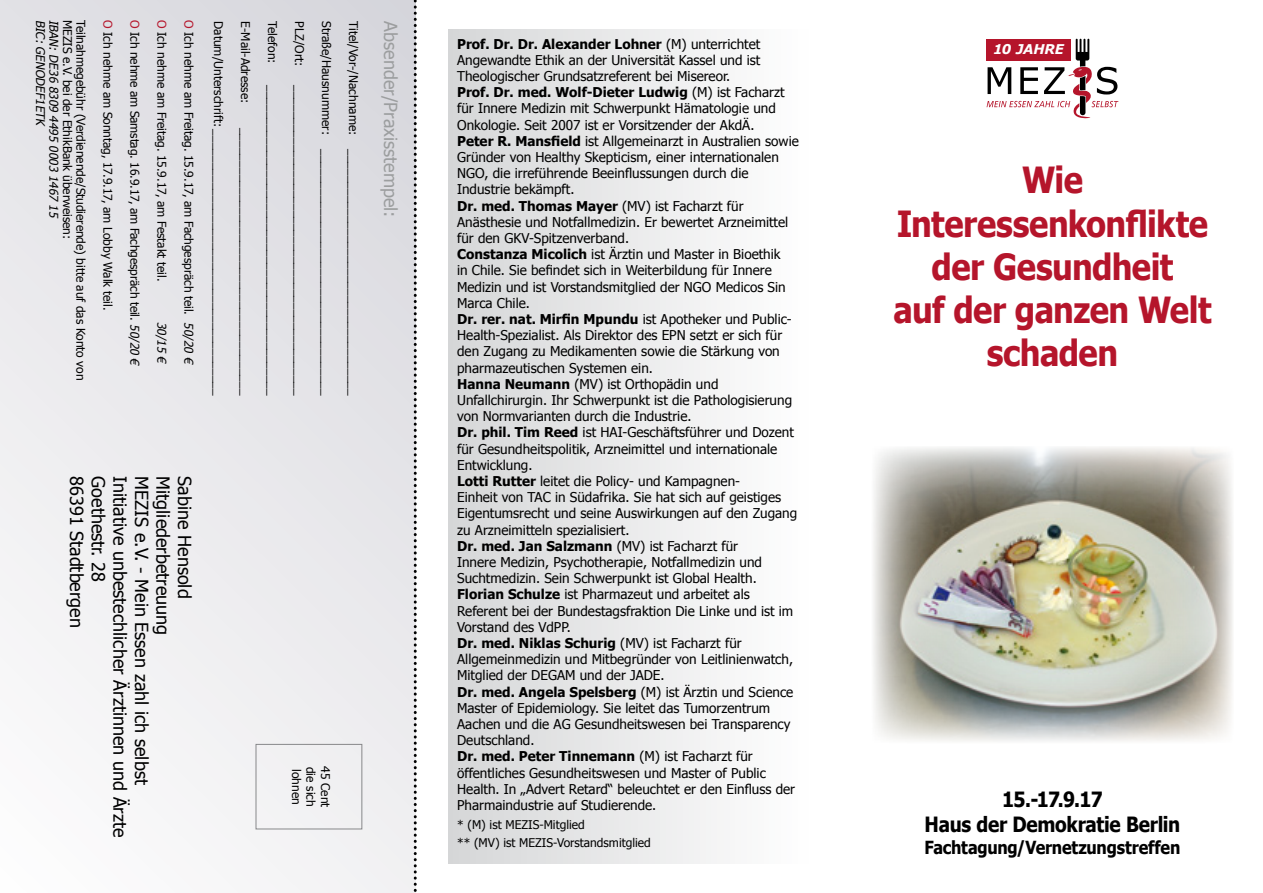
<style>
.page{position:relative;width:1263px;height:893px;background:#fff}
.page>*{position:absolute;margin:0;border:0;box-sizing:border-box;transform-origin:0 0}
.t1{font:700 36px/43.2px "Tahoma";letter-spacing:-.02em;color:#b5152b;text-align:center;scale:.9 1}
.t2{font:700 21px/25.2px "Tahoma";letter-spacing:-.015em;color:#000;text-align:center;scale:.9 1}
.t3{font:18px "Tahoma";color:#000}
.t4{font:700 18px "Tahoma";letter-spacing:-.015em;color:#000;scale:.9 1}
.t5{font:18px "Tahoma";color:#9c9e9f}
.t6{font:13.5px/16.2px "Tahoma";color:#000}
.t7{font:italic 700 13.5px "Verdana";letter-spacing:-.015em;color:#fff}
.t8{font:12px/18.6px "Tahoma";letter-spacing:-.005em;color:#000}
.t9{font:italic 12px "Tahoma";color:#000}
.s1{color:#b5152b}
.s2{font-style:italic}
.s3{font-weight:700}
</style>
<div class="page">
<div style="left:449px;top:30px;width:361px;height:833px;background:linear-gradient(to right,#d6d7d8,#fff)"></div>
<svg style="left:986px;top:39px;width:132px;height:80px"></svg>
<div style="left:986px;top:39px;width:85px;height:22px;background:#b5152b"></div>
<img style="left:873px;top:447px;width:360px;height:294px">
<div style="left:0;top:0;width:415px;height:893px;background:linear-gradient(to bottom,#dbdbe0,#f8f7f8)"></div>
<div style="left:256px;top:744px;width:106px;height:85px;border:1px solid #87888a"></div>
<svg style="left:414px;top:0;width:3px;height:893px"></svg>
<p class="t9" style="left:49px;top:20px;width:110px;rotate:90deg">BIC: GENODEF1ETK</p>
<p class="t9" style="left:62px;top:20px;width:202px;rotate:90deg">IBAN: DE36 8309 4495 0003 1467 15</p>
<p class="t8" style="left:77px;top:20px;width:221px;rotate:90deg">MEZIS e.V. bei der EthikBank überweisen:</p>
<p class="t8" style="left:91px;top:20px;width:362px;rotate:90deg">Teilnahmegebühr (Verdienende/Studierende) bitte auf das Konto von</p>
<p class="t8" style="left:118px;top:20px;width:292px;rotate:90deg"><span class="s1">O</span> Ich nehme am Sonntag, 17.9.17, am Lobby Walk teil.</p>
<p class="t8" style="left:145px;top:20px;width:349px;rotate:90deg"><span class="s1">O</span> Ich nehme am Samstag. 16.9.17, am Fachgespräch teil. <span class="s2">50/20 €</span></p>
<p class="t8" style="left:172px;top:20px;width:263px;rotate:90deg"><span class="s1">O</span> Ich nehme am Freitag. 15.9.17, am Festakt teil.</p>
<p class="t9" style="left:170px;top:322px;width:45px;rotate:90deg">30/15 €</p>
<p class="t8" style="left:199px;top:20px;width:347px;rotate:90deg"><span class="s1">O</span> Ich nehme am Freitag. 15.9.17, am Fachgespräch teil. <span class="s2">50/20 €</span></p>
<p class="t8" style="left:228px;top:21px;width:376px;rotate:90deg">Datum/Unterschrift: ________________________________________</p>
<p class="t8" style="left:255px;top:21px;width:83px;rotate:90deg">E-Mail-Adresse:</p>
<p class="t8" style="left:255px;top:128px;width:269px;rotate:90deg">________________________________________</p>
<p class="t8" style="left:282px;top:21px;width:44px;rotate:90deg">Telefon:</p>
<p class="t8" style="left:282px;top:85px;width:312px;rotate:90deg">_______________________________________________</p>
<p class="t8" style="left:309px;top:21px;width:46px;rotate:90deg">PLZ/Ort:</p>
<p class="t8" style="left:309px;top:85px;width:312px;rotate:90deg">_______________________________________________</p>
<p class="t8" style="left:336px;top:21px;width:376px;rotate:90deg">Straße/Hausnummer: _____________________________________</p>
<p class="t8" style="left:363px;top:21px;width:115px;rotate:90deg">Titel/Vor-/Nachname:</p>
<h3 class="t5" style="left:403px;top:21px;width:198px;rotate:90deg">Absender/Praxisstempel:</h3>
<p class="t8" style="left:363px;top:149px;width:248px;rotate:90deg">_____________________________________</p>
<h3 class="t3" style="left:89px;top:476px;width:153px;rotate:90deg">86391 Stadtbergen</h3>
<h3 class="t3" style="left:110px;top:476px;width:107px;rotate:90deg">Goethestr. 28</h3>
<h3 class="t3" style="left:132px;top:476px;width:363px;rotate:90deg">Initiative unbestechlicher Ärztinnen und Ärzte</h3>
<h3 class="t3" style="left:154px;top:476px;width:310px;rotate:90deg">MEZIS e.V. - Mein Essen zahl ich selbst</h3>
<h3 class="t3" style="left:175px;top:476px;width:161px;rotate:90deg">Mitgliederbetreuung</h3>
<h3 class="t3" style="left:197px;top:476px;width:124px;rotate:90deg">Sabine Hensold</h3>
<p class="t8" style="left:321px;top:767px;width:41px;rotate:90deg">die sich</p>
<p class="t8" style="left:335px;top:766px;width:43px;rotate:90deg">45 Cent</p>
<p class="t8" style="left:306px;top:769px;width:37px;rotate:90deg">lohnen</p>
<p class="t6" style="left:457px;top:35px;width:343px"><span class="s3">Prof. Dr. Dr. Alexander Lohner</span> (M) unterrichtet Angewandte Ethik an der Universität Kassel und ist Theologischer Grundsatzreferent bei Misereor.<br><span class="s3">Prof. Dr. med. Wolf-Dieter Ludwig</span> (M) ist Facharzt für Innere Medizin mit Schwerpunkt Hämatologie und Onkologie. Seit 2007 ist er Vorsitzender der AkdÄ.<br><span class="s3">Peter R. Mansfield</span> ist Allgemeinarzt in Australien sowie Gründer von Healthy Skepticism, einer internationalen NGO, die irreführende Beeinflussungen durch die Industrie bekämpft.<br><span class="s3">Dr. med. Thomas Mayer</span> (MV) ist Facharzt für Anästhesie und Notfallmedizin. Er bewertet Arzneimittel für den GKV-Spitzenverband.<br><span class="s3">Constanza Micolich</span> ist Ärztin und Master in Bioethik<br>in Chile. Sie befindet sich in Weiterbildung für Innere Medizin und ist Vorstandsmitglied der NGO Medicos Sin Marca Chile.<br><span class="s3">Dr. rer. nat. Mirfin Mpundu</span> ist Apotheker und Public-Health-Spezialist. Als Direktor des EPN setzt er sich für den Zugang zu Medikamenten sowie die Stärkung von pharmazeutischen Systemen ein.<br><span class="s3">Hanna Neumann</span> (MV) ist Orthopädin und Unfallchirurgin. Ihr Schwerpunkt ist die Pathologisierung von Normvarianten durch die Industrie.<br><span class="s3">Dr. phil. Tim Reed</span> ist HAI-Geschäftsführer und Dozent für Gesundheitspolitik, Arzneimittel und internationale Entwicklung.<br><span class="s3">Lotti Rutter</span> leitet die Policy- und Kampagnen-<br>Einheit von TAC in Südafrika. Sie hat sich auf geistiges Eigentumsrecht und seine Auswirkungen auf den Zugang zu Arzneimitteln spezialisiert.<br><span class="s3">Dr. med. Jan Salzmann</span> (MV) ist Facharzt für<br>Innere Medizin, Psychotherapie, Notfallmedizin und Suchtmedizin. Sein Schwerpunkt ist Global Health.<br><span class="s3">Florian Schulze</span> ist Pharmazeut und arbeitet als Referent bei der Bundestagsfraktion Die Linke und ist im Vorstand des VdPP.<br><span class="s3">Dr. med. Niklas Schurig</span> (MV) ist Facharzt für Allgemeinmedizin und Mitbegründer von Leitlinienwatch, Mitglied der DEGAM und der JADE.<br><span class="s3">Dr. med. Angela Spelsberg</span> (M) ist Ärztin und Science Master of Epidemiology. Sie leitet das Tumorzentrum Aachen und die AG Gesundheitswesen bei Transparency Deutschland.<br><span class="s3">Dr. med. Peter Tinnemann</span> (M) ist Facharzt für öffentliches Gesundheitswesen und Master of Public Health. In „Advert Retard“ beleuchtet er den Einfluss der Pharmaindustrie auf Studierende.</p>
<p class="t8" style="left:457px;top:814px;width:195px">* (M) ist MEZIS-Mitglied<br>** (MV) ist MEZIS-Vorstandsmitglied</p>
<p class="t7" style="left:993px;top:41px;width:72px">10 JAHRE</p>
<h1 class="t1" style="left:893px;top:156px;width:355px">Wie<br>Interessenkonflikte der Gesundheit<br>auf der ganzen Welt schaden</h1>
<h2 class="t2" style="left:925px;top:785px;width:286px">15.-17.9.17<br>Haus der Demokratie Berlin</h2>
<h3 class="t4" style="left:924px;top:835px;width:286px">Fachtagung/Vernetzungstreffen</h3>
</div>
